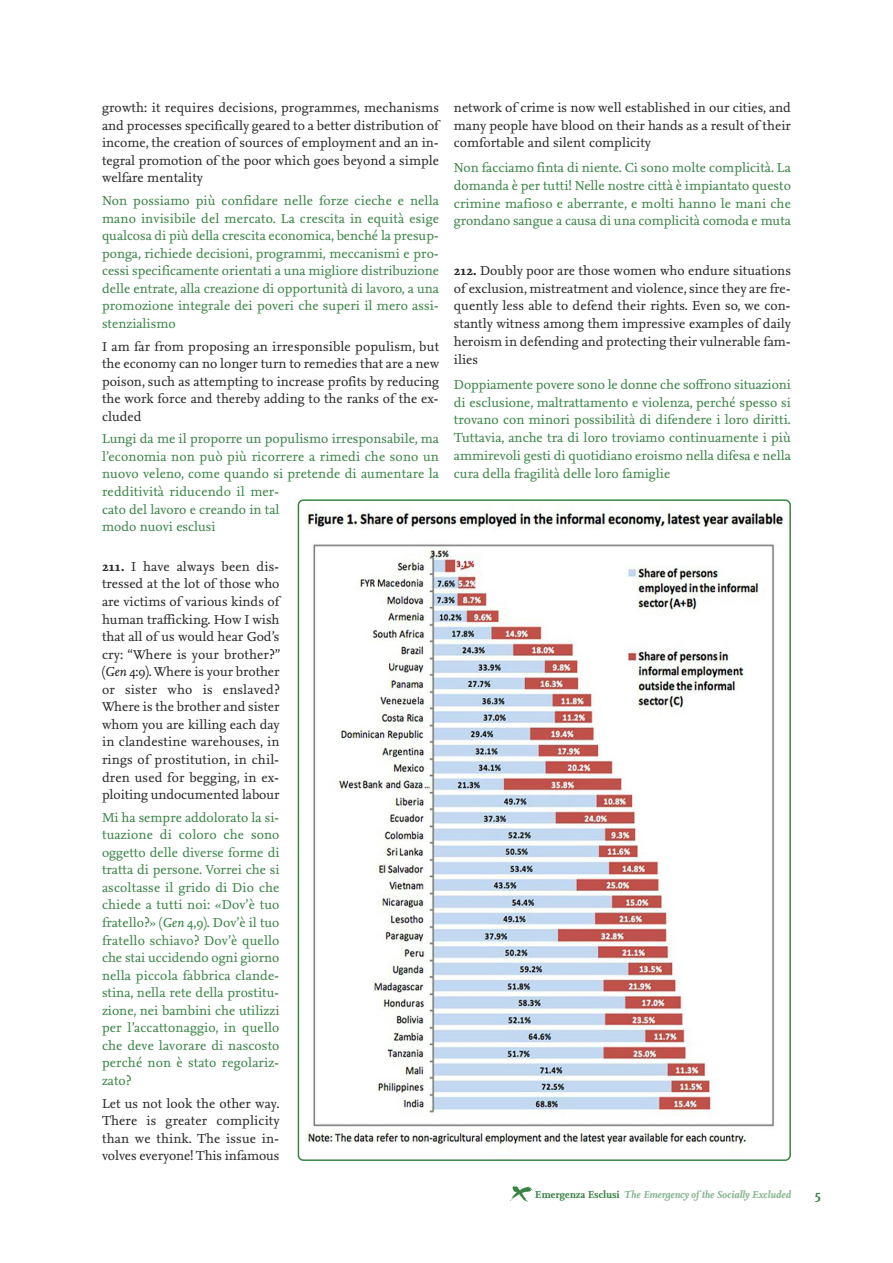
<style>
.page{position:relative;width:893px;height:1263px;background:#fff}
.page>*{position:absolute;margin:0;border:0;box-sizing:border-box;transform-origin:0 0}
.t1{font:13.5px/17.5px "Nexus Serif";letter-spacing:.005em;color:#388244;text-align:justify}
.t2{font:13.5px/17.5px "Nexus Serif";color:#272627;text-align:justify}
.t3{font:700 13.5px "Nexus Serif";color:#388244}
.t4{font:italic 700 10.5px "Nexus Serif";color:#87b48f}
.s1{font-weight:700}
.s2{font-style:italic}
.s3{font-style:normal;color:#388244}
</style>
<div class="page">
<img style="left:510px;top:1186px;width:23px;height:16px">
<svg style="left:298px;top:499px;width:493px;height:662px"></svg>
<p class="t2" style="left:102px;top:100px;width:338px">growth: it requires decisions, programmes, mechanisms and processes specifically geared to a better distribution of income, the creation of sources of employment and an in&shy;tegral promotion of the poor which goes beyond a simple welfare mentality</p>
<p class="t1" style="left:102px;top:193px;width:338px">Non possiamo più confidare nelle forze cieche e nella mano invisibile del mercato. La crescita in equità esige qualcosa di più della crescita economica, benché la presup&shy;ponga, richiede decisioni, programmi, meccanismi e pro&shy;cessi specificamente orientati a una migliore distribuzione delle entrate, alla creazione di opportunità di lavoro, a una promozione integrale dei poveri che superi il mero assi&shy;stenzialismo</p>
<p class="t2" style="left:102px;top:339px;width:339px">I am far from proposing an irresponsible populism, but the economy can no longer turn to remedies that are a new poison, such as attempting to increase profits by reducing the work force and thereby adding to the ranks of the ex&shy;cluded</p>
<p class="t1" style="left:102px;top:432px;width:338px;text-align:left">Lungi da me il proporre un populismo irresponsabile, ma l’economia non può più ricorrere a rimedi che sono un nuovo veleno, come quando si pretende di aumentare la redditività riducendo il mer-<br>cato del lavoro e creando in tal<br>modo nuovi esclusi</p>
<p class="t2" style="left:102px;top:559px;width:180px"><span class="s1">211.</span> I have always been dis&shy;tressed at the lot of those who are victims of various kinds of human trafficking. How I wish that all of us would hear God’s cry: “Where is your brother?” (<span class="s2">Gen</span> 4:9). Where is your brother or sister who is enslaved?<br>Where is the brother and sister whom you are killing each day in clandestine warehouses, in rings of prostitution, in chil&shy;dren used for begging, in ex&shy;ploiting undocumented labour</p>
<p class="t1" style="left:102px;top:810px;width:179px">Mi ha sempre addolorato la si&shy;tuazione di coloro che sono oggetto delle diverse forme di tratta di persone. Vorrei che si ascoltasse il grido di Dio che chiede a tutti noi: «Dov’è tuo fratello?» (<span class="s2">Gen</span> 4,9). Dov’è il tuo fratello schiavo? Dov’è quello che stai uccidendo ogni giorno nella piccola fabbrica clande&shy;stina, nella rete della prostitu&shy;zione, nei bambini che utilizzi per l’accattonaggio, in quello che deve lavorare di nascosto perché non è stato regolariz&shy;zato?</p>
<p class="t2" style="left:102px;top:1096px;width:179px">Let us not look the other way.<br>There is greater complicity than we think. The issue in&shy;volves everyone! This infamous</p>
<p class="t2" style="left:454px;top:100px;width:338px">network of crime is now well established in our cities, and many people have blood on their hands as a result of their comfortable and silent complicity</p>
<p class="t1" style="left:454px;top:160px;width:338px">Non facciamo finta di niente. Ci sono molte complicità. La domanda è per tutti! Nelle nostre città è impiantato questo crimine mafioso e aberrante, e molti hanno le mani che grondano sangue a causa di una complicità comoda e muta</p>
<p class="t2" style="left:454px;top:263px;width:339px"><span class="s1">212.</span> Doubly poor are those women who endure situations of exclusion, mistreatment and violence, since they are fre&shy;quently less able to defend their rights. Even so, we con&shy;stantly witness among them impressive examples of daily heroism in defending and protecting their vulnerable fam&shy;ilies</p>
<p class="t1" style="left:454px;top:377px;width:338px">Doppiamente povere sono le donne che soffrono situazioni di esclusione, maltrattamento e violenza, perché spesso si trovano con minori possibilità di difendere i loro diritti.<br>Tuttavia, anche tra di loro troviamo continuamente i più ammirevoli gesti di quotidiano eroismo nella difesa e nella cura della fragilità delle loro famiglie</p>
<p class="t4" style="left:535px;top:1190px;width:257px"><span class="s3">Emergenza Esclusi</span> The Emergency of the Socially Excluded</p>
<p class="t3" style="left:815px;top:1189px;width:7px">5</p>
</div>
